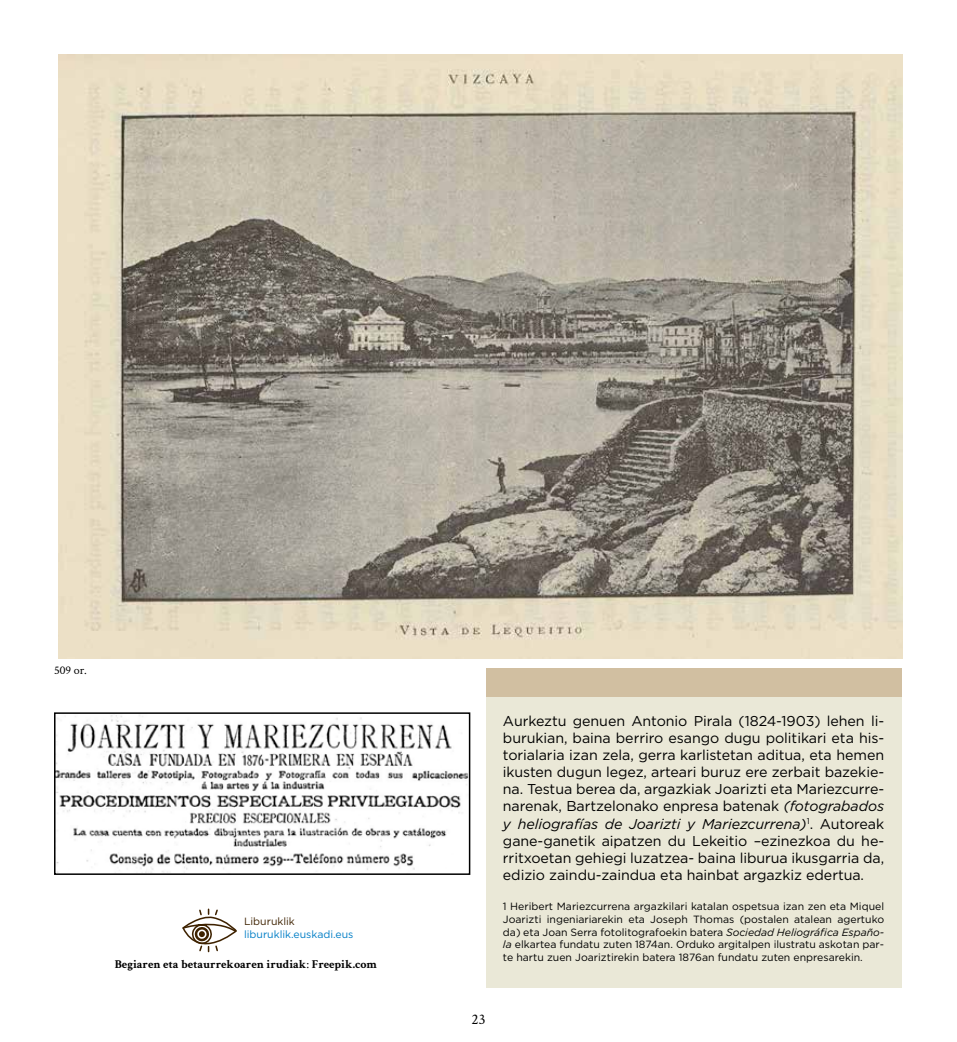
<style>
.page{position:relative;width:957px;height:1042px;background:#fff}
.page>*{position:absolute;margin:0;border:0;box-sizing:border-box;transform-origin:0 0}
.t1{font:15px "Crimson Text";color:#000}
.t2{font:14.25px/17.1px "Gotham";letter-spacing:-.005em;color:#000;text-align:justify}
.t3{font:700 12px "Crimson Text";color:#000}
.t4{font:12px "Crimson Text";color:#000}
.t5{font:10.5px/12.6px "Gotham";color:#000;text-align:justify}
.t6{font:10.5px "Gotham";color:#007ec6}
.t7{font:10.5px "Gotham";color:#3e2200}
.s1{font-weight:400}
.s2{font-style:italic}
</style>
<div class="page">
<img style="left:57px;top:715px;width:410px;height:157px">
<div style="left:54px;top:712px;width:416px;height:163px;border:2px solid #000"></div>
<img style="left:58px;top:54px;width:845px;height:604px">
<div style="left:486px;top:668px;width:415px;height:29px;background:#d1bfa1"></div>
<div style="left:486px;top:697px;width:415px;height:291px;background:#eae8d7"></div>
<svg style="left:182px;top:908px;width:55px;height:45px"></svg>
<p class="t4" style="left:54px;top:662px;width:34px">509 or.</p>
<p class="t7" style="left:244px;top:914px;width:52px">Liburuklik</p>
<p class="t6" style="left:244px;top:927px;width:111px">liburuklik.euskadi.eus</p>
<p class="t3" style="left:115px;top:957px;width:264px">Begiaren eta betaurrekoaren irudiak<span class="s1">:</span> Freepik.com</p>
<p class="t2" style="left:503px;top:712px;width:383px">Aurkeztu genuen Antonio Pirala (1824-1903) lehen li&shy;burukian, baina berriro esango dugu politikari eta his&shy;torialaria izan zela, gerra karlistetan aditua, eta hemen ikusten dugun legez, arteari buruz ere zerbait bazekie&shy;na. Testua berea da, argazkiak Joarizti eta Mariezcurre&shy;narenak, Bartzelonako enpresa batenak <span class="s2">(fotograbados y heliografías de Joarizti y Mariezcurrena)</span><sup>1</sup>. Autoreak gane-ganetik aipatzen du Lekeitio –ezinezkoa du he&shy;rritxoetan gehiegi luzatzea- baina liburua ikusgarria da, edizio zaindu-zaindua eta hainbat argazkiz edertua.</p>
<p class="t5" style="left:503px;top:900px;width:383px">1 Heribert Mariezcurrena argazkilari katalan ospetsua izan zen eta Miquel Joarizti ingeniariarekin eta Joseph Thomas (postalen atalean agertuko da) eta Joan Serra fotolitografoekin batera <span class="s2">Sociedad Heliográfica Españo&shy;la</span> elkartea fundatu zuten 1874an. Orduko argitalpen ilustratu askotan par&shy;te hartu zuen Joariztirekin batera 1876an fundatu zuten enpresarekin.</p>
<p class="t1" style="left:471px;top:1009px;width:16px">23</p>
</div>
